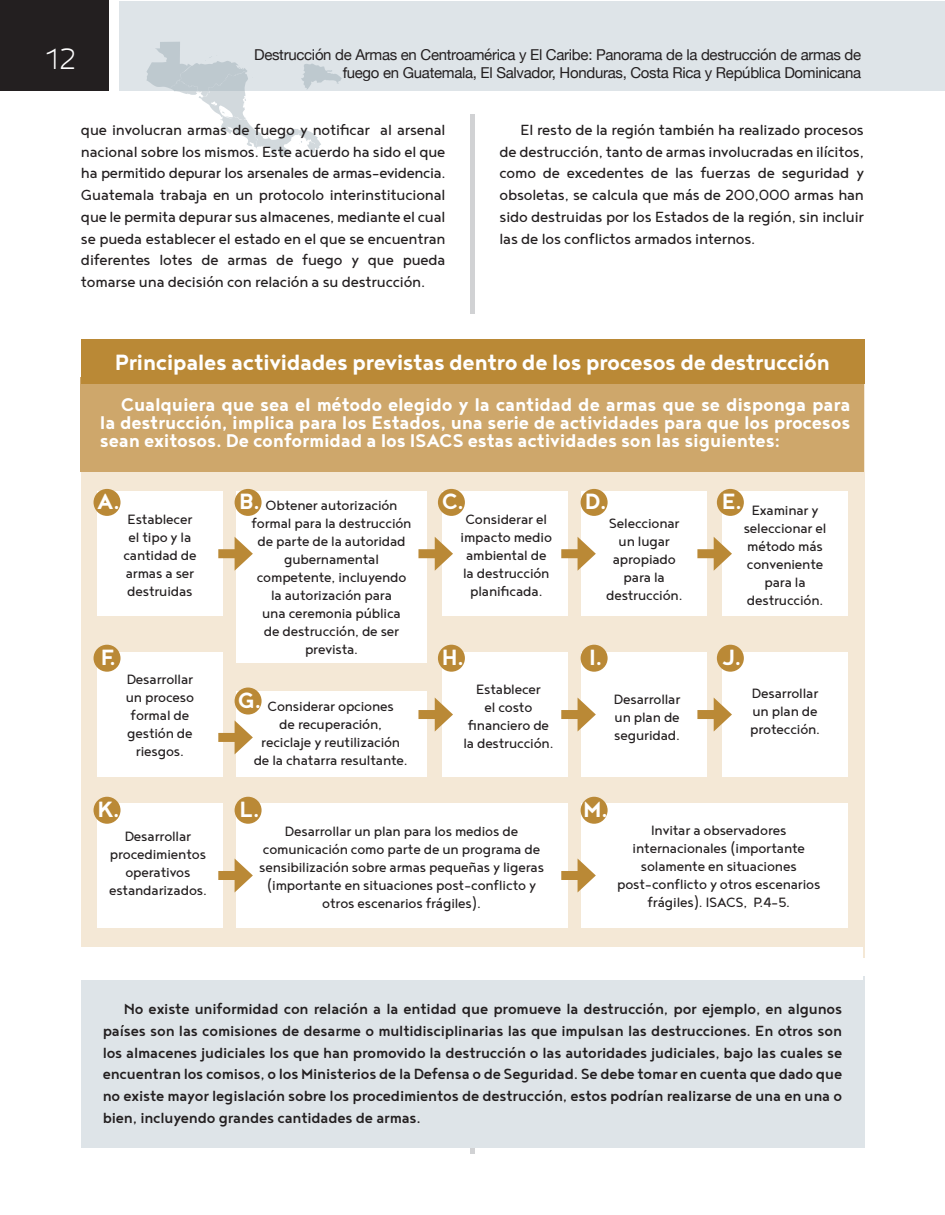
<style>
.page{position:relative;width:945px;height:1215px;background:#fff}
.page>*{position:absolute;margin:0;border:0;box-sizing:border-box;transform-origin:0 0}
.t1{font:200 36px "Noyh";color:#fff}
.t2{font:700 27px "Noyh";letter-spacing:-.02em;color:#fff}
.t3{font:700 22.5px/18px "Noyh";letter-spacing:-.01em;color:#fff;text-align:justify}
.t4{font:18px/21.8px "Noyh";letter-spacing:-.01em;color:#231f20;text-align:justify}
.t5{font:18px/21.8px "Noyh";letter-spacing:-.01em;color:#231f20;text-align:justify}
.t6{font:16.5px/18px "Noyh";letter-spacing:-.01em;color:#231f20;text-align:center}
.t7{font:15px/18px "Helvetica Neue";letter-spacing:-.02em;color:#231f20;text-align:right}
</style>
<div class="page">
<div style="left:932px;top:2px;width:13px;height:89px;background:#dee4e8"></div>
<div style="left:119px;top:2px;width:813px;height:89px;background:#dee4e8"></div>
<div style="left:0;top:0;width:109px;height:91px;background:#231f20"></div>
<img style="left:146px;top:42px;width:77px;height:56px">
<div style="left:470px;top:115px;width:5px;height:1039px;background:#d1d2d4"></div>
<div style="left:81px;top:369px;width:783px;height:588px;background:#f4e8d6"></div>
<div style="left:81px;top:976px;width:783px;height:172px;background:#dee4e8"></div>
<div style="left:81px;top:377px;width:783px;height:95px;background:#cea76b"></div>
<div style="left:81px;top:336px;width:783px;height:48px;background:#ba8936"></div>
<div style="left:81px;top:314px;width:783px;height:25px;background:#fff"></div>
<div style="left:97px;top:491px;width:126px;height:125px;background:#fff"></div>
<div style="left:97px;top:652px;width:126px;height:125px;background:#fff"></div>
<div style="left:97px;top:803px;width:126px;height:124px;background:#fff"></div>
<div style="left:442px;top:491px;width:126px;height:125px;background:#fff"></div>
<div style="left:442px;top:652px;width:126px;height:125px;background:#fff"></div>
<div style="left:582px;top:803px;width:266px;height:124px;background:#fff"></div>
<div style="left:237px;top:491px;width:190px;height:172px;background:#fff"></div>
<div style="left:237px;top:691px;width:190px;height:86px;background:#fff"></div>
<div style="left:237px;top:803px;width:331px;height:124px;background:#fff"></div>
<div style="left:582px;top:491px;width:125px;height:125px;background:#fff"></div>
<div style="left:582px;top:652px;width:125px;height:125px;background:#fff"></div>
<div style="left:722px;top:491px;width:126px;height:125px;background:#fff"></div>
<div style="left:722px;top:652px;width:126px;height:125px;background:#fff"></div>
<div style="left:218px;top:549px;width:24px;height:9px;background:#ba8936"></div>
<svg style="left:235px;top:537px;width:18px;height:34px"></svg>
<div style="left:218px;top:871px;width:24px;height:9px;background:#ba8936"></div>
<svg style="left:235px;top:858px;width:18px;height:35px"></svg>
<div style="left:218px;top:733px;width:24px;height:9px;background:#ba8936"></div>
<svg style="left:235px;top:720px;width:18px;height:34px"></svg>
<div style="left:418px;top:549px;width:24px;height:9px;background:#ba8936"></div>
<svg style="left:435px;top:537px;width:18px;height:34px"></svg>
<div style="left:418px;top:710px;width:24px;height:9px;background:#ba8936"></div>
<svg style="left:435px;top:698px;width:18px;height:33px"></svg>
<div style="left:561px;top:549px;width:24px;height:9px;background:#ba8936"></div>
<svg style="left:578px;top:537px;width:18px;height:34px"></svg>
<div style="left:561px;top:871px;width:24px;height:9px;background:#ba8936"></div>
<svg style="left:578px;top:858px;width:18px;height:35px"></svg>
<div style="left:561px;top:710px;width:24px;height:9px;background:#ba8936"></div>
<svg style="left:578px;top:698px;width:18px;height:34px"></svg>
<div style="left:697px;top:549px;width:24px;height:9px;background:#ba8936"></div>
<svg style="left:714px;top:537px;width:18px;height:34px"></svg>
<div style="left:697px;top:710px;width:24px;height:9px;background:#ba8936"></div>
<svg style="left:714px;top:698px;width:18px;height:33px"></svg>
<div style="left:94px;top:489px;width:27px;height:27px;background:#ba8936;border-radius:50%"></div>
<div style="left:94px;top:797px;width:27px;height:27px;background:#ba8936;border-radius:50%"></div>
<div style="left:94px;top:645px;width:27px;height:27px;background:#ba8936;border-radius:50%"></div>
<div style="left:235px;top:489px;width:27px;height:27px;background:#ba8936;border-radius:50%"></div>
<div style="left:235px;top:797px;width:27px;height:27px;background:#ba8936;border-radius:50%"></div>
<div style="left:235px;top:688px;width:27px;height:27px;background:#ba8936;border-radius:50%"></div>
<div style="left:438px;top:489px;width:27px;height:27px;background:#ba8936;border-radius:50%"></div>
<div style="left:438px;top:645px;width:27px;height:27px;background:#ba8936;border-radius:50%"></div>
<div style="left:581px;top:489px;width:27px;height:27px;background:#ba8936;border-radius:50%"></div>
<div style="left:581px;top:797px;width:27px;height:27px;background:#ba8936;border-radius:50%"></div>
<div style="left:581px;top:645px;width:27px;height:27px;background:#ba8936;border-radius:50%"></div>
<div style="left:717px;top:489px;width:27px;height:27px;background:#ba8936;border-radius:50%"></div>
<div style="left:717px;top:645px;width:27px;height:27px;background:#ba8936;border-radius:50%"></div>
<div style="left:82px;top:947px;width:781px;height:33px;background:#fff"></div>
<h1 class="t1" style="left:45px;top:39px;width:33px">12</h1>
<p class="t7" style="left:254px;top:47px;width:609px">Destrucción de Armas en Centroamérica y El Caribe: Panorama de la destrucción de armas de fuego en Guatemala, El Salvador, Honduras, Costa Rica y República Dominicana</p>
<p class="t4" style="left:81px;top:118px;width:366px">que involucran armas de fuego y notificar al arsenal nacional sobre los mismos. Este acuerdo ha sido el que ha permitido depurar los arsenales de armas-evidencia.<br>Guatemala trabaja en un protocolo interinstitucional que le permita depurar sus almacenes, mediante el cual se pueda establecer el estado en el que se encuentran diferentes lotes de armas de fuego y que pueda tomarse una decisión con relación a su destrucción.</p>
<p class="t4" style="left:499px;top:118px;width:366px;text-indent:21px">El resto de la región también ha realizado procesos de destrucción, tanto de armas involucradas en ilícitos, como de excedentes de las fuerzas de seguridad y obsoletas, se calcula que más de 200,000 armas han sido destruidas por los Estados de la región, sin incluir las de los conflictos armados internos.</p>
<h2 class="t2" style="left:115px;top:346px;width:717px">Principales actividades previstas dentro de los procesos de destrucción</h2>
<p class="t3" style="left:100px;top:395px;width:752px;text-indent:21px">Cualquiera que sea el método elegido y la cantidad de armas que se disponga para la destrucción, implica para los Estados, una serie de actividades para que los procesos sean exitosos. De conformidad a los ISACS estas actividades son las siguientes:</p>
<h2 class="t2" style="left:97px;top:486px;width:24px">A.</h2>
<p class="t6" style="left:123px;top:509px;width:75px">Establecer el tipo y la cantidad de armas a ser destruidas</p>
<h2 class="t2" style="left:101px;top:642px;width:17px">F.</h2>
<h2 class="t2" style="left:239px;top:486px;width:23px">B.</h2>
<p class="t6" style="left:252px;top:496px;width:161px">Obtener autorización formal para la destrucción de parte de la autoridad gubernamental competente, incluyendo la autorización para<br>una ceremonia pública<br>de destrucción, de ser prevista.</p>
<h2 class="t2" style="left:442px;top:486px;width:24px">C.</h2>
<p class="t6" style="left:461px;top:509px;width:93px">Considerar el impacto medio ambiental de la destrucción planificada.</p>
<h2 class="t2" style="left:442px;top:642px;width:24px">H.</h2>
<h2 class="t2" style="left:585px;top:486px;width:24px">D.</h2>
<p class="t6" style="left:606px;top:514px;width:78px">Seleccionar un lugar apropiado para la destrucción.</p>
<h2 class="t2" style="left:589px;top:642px;width:15px">I.</h2>
<h2 class="t2" style="left:722px;top:486px;width:22px">E.</h2>
<p class="t6" style="left:744px;top:501px;width:84px">Examinar y seleccionar el método más conveniente para la destrucción.</p>
<h2 class="t2" style="left:722px;top:642px;width:21px">J.</h2>
<p class="t6" style="left:126px;top:670px;width:70px">Desarrollar un proceso formal de gestión de riesgos.</p>
<h2 class="t2" style="left:238px;top:684px;width:25px">G.</h2>
<p class="t6" style="left:254px;top:697px;width:156px">Considerar opciones<br>de recuperación, reciclaje y reutilización de la chatarra resultante.</p>
<p class="t6" style="left:463px;top:680px;width:92px">Establecer<br>el costo financiero de la destrucción.</p>
<p class="t6" style="left:614px;top:689px;width:68px;text-align:justify">Desarrollar un plan de seguridad.</p>
<p class="t6" style="left:750px;top:684px;width:71px;text-align:left">Desarrollar un plan de protección.</p>
<h2 class="t2" style="left:97px;top:794px;width:24px">K.</h2>
<h2 class="t2" style="left:240px;top:794px;width:22px">L.</h2>
<h2 class="t2" style="left:583px;top:794px;width:27px">M.</h2>
<p class="t6" style="left:109px;top:827px;width:99px">Desarrollar procedimientos operativos estandarizados.</p>
<p class="t6" style="left:259px;top:822px;width:287px">Desarrollar un plan para los medios de comunicación como parte de un programa de sensibilización sobre armas pequeñas y ligeras (importante en situaciones post-conflicto y otros escenarios frágiles).</p>
<p class="t6" style="left:617px;top:821px;width:205px">Invitar a observadores internacionales (importante solamente en situaciones post-conflicto y otros escenarios frágiles). ISACS, P.4-5.</p>
<p class="t5" style="left:103px;top:997px;width:741px;text-indent:21px">No existe uniformidad con relación a la entidad que promueve la destrucción, por ejemplo, en algunos países son las comisiones de desarme o multidisciplinarias las que impulsan las destrucciones. En otros son los almacenes judiciales los que han promovido la destrucción o las autoridades judiciales, bajo las cuales se encuentran los comisos, o los Ministerios de la Defensa o de Seguridad. Se debe tomar en cuenta que dado que no existe mayor legislación sobre los procedimientos de destrucción, estos podrían realizarse de una en una o bien, incluyendo grandes cantidades de armas.</p>
</div>
